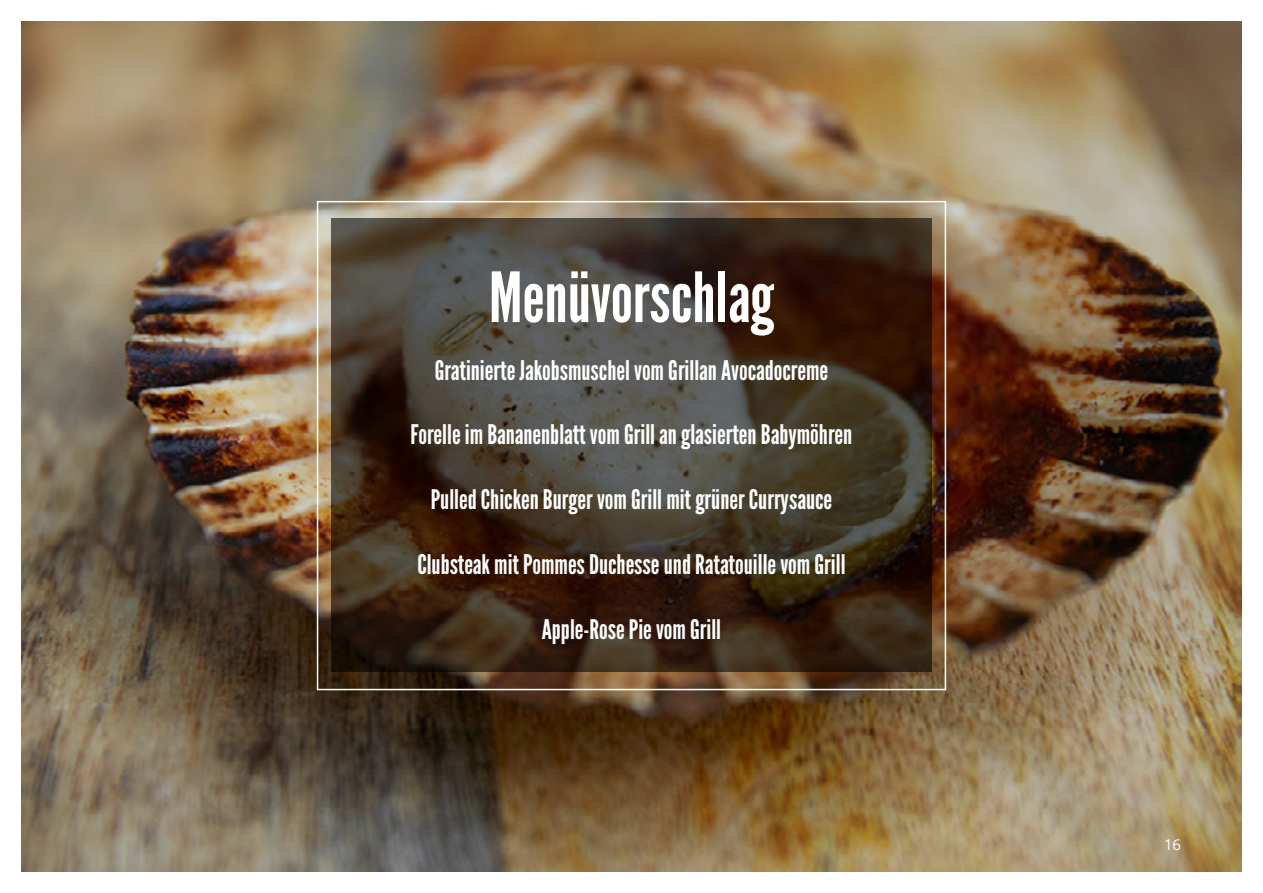
<style>
.page{position:relative;width:1263px;height:893px;background:#fff}
.page>*{position:absolute;margin:0;border:0;box-sizing:border-box;transform-origin:0 0}
.t1{font:69px "League Gothic";color:#fff}
.t2{font:27px "League Gothic";color:#fff}
.t3{font:14.85px "Open Sans";color:#fff}
</style>
<div class="page">
<img style="left:21px;top:21px;width:1221px;height:851px">
<div style="left:317px;top:201px;width:629px;height:489px;border:2px solid #fff"></div>
<svg style="left:331px;top:218px;width:601px;height:454px"></svg>
<h1 class="t1" style="left:489px;top:256px;width:286px">Menüvorschlag</h1>
<p class="t2" style="left:435px;top:354px;width:395px">Gratinierte Jakobsmuschel vom Grillan Avocadocreme</p>
<p class="t2" style="left:411px;top:419px;width:443px">Forelle im Bananenblatt vom Grill an glasierten Babymöhren</p>
<p class="t2" style="left:431px;top:484px;width:403px">Pulled Chicken Burger vom Grill mit grüner Currysauce</p>
<p class="t2" style="left:417px;top:548px;width:430px">Clubsteak mit Pommes Duchesse und Ratatouille vom Grill</p>
<p class="t2" style="left:542px;top:613px;width:181px">Apple-Rose Pie vom Grill</p>
<p class="t3" style="left:1164px;top:835px;width:19px">16</p>
</div>
